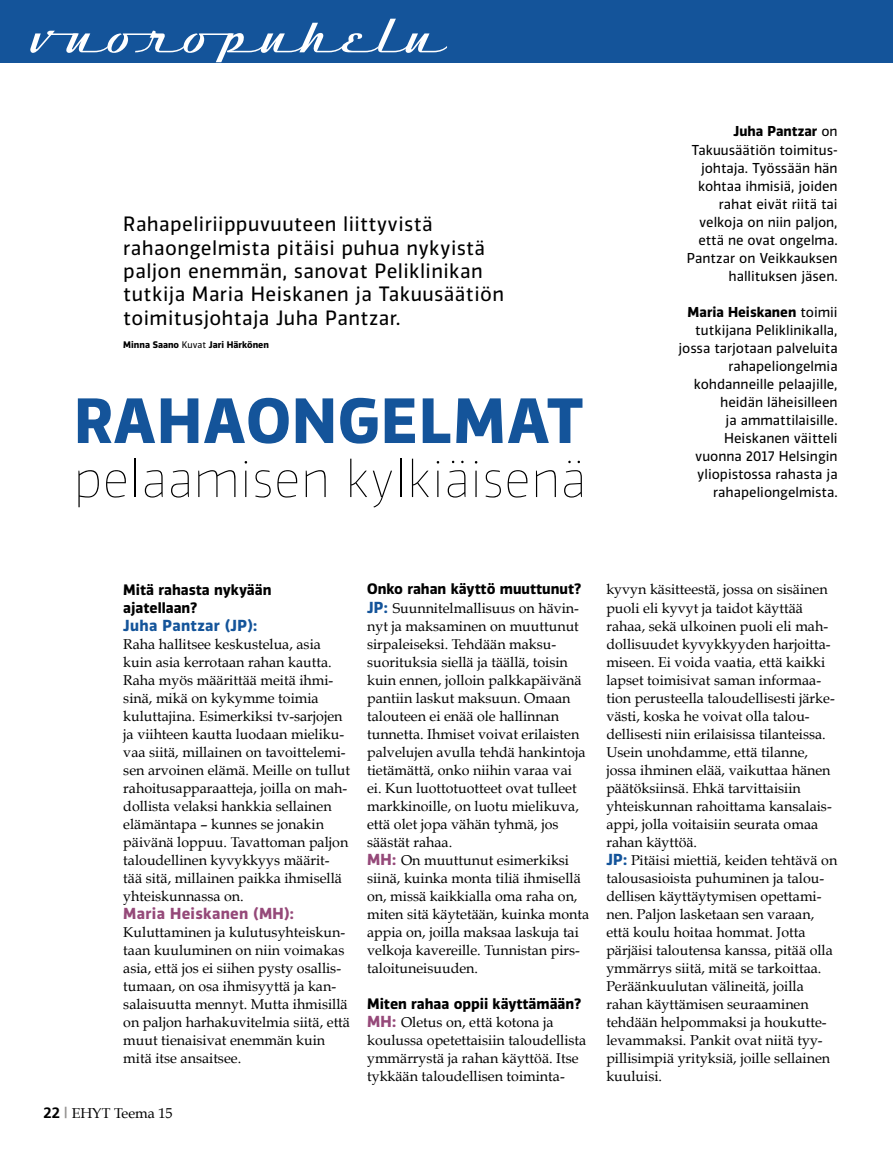
<style>
.page{position:relative;width:893px;height:1149px;background:#fff}
.page>*{position:absolute;margin:0;border:0;box-sizing:border-box;transform-origin:0 0}
.t1{font:700 60px "Vinkel";letter-spacing:.02em;color:#14549a}
.t2{font:300 53.1px "Streamline";color:#fff}
.t3{font:100 51px "Vinkel";color:#000}
.t4{font:19.5px/23.4px "Vinkel";letter-spacing:.02em;color:#000}
.t5{font:700 15px "Vinkel";letter-spacing:.02em;color:#954979}
.t6{font:700 15px "Vinkel";letter-spacing:.02em;color:#14549a}
.t7{font:14.25px/18px "Book Antiqua";color:#000}
.t8{font:700 14.25px/18px "Vinkel";color:#000}
.t9{font:13.5px/18px "Vinkel";color:#000;text-align:right}
.t10{font:700 9px "Vinkel";color:#000}
.s1{font-weight:400}
.s2{font-weight:700}
.s3{font-family:"Frutiger";font-weight:700;font-size:15px}
.s4{font-family:"Frutiger";font-weight:700;font-size:15px;color:#949290}
.s5{font-family:"Vinkel";font-weight:700;font-size:15px;color:#14549a}
.s6{font-family:"Vinkel";font-weight:700;font-size:15px;color:#954979}
</style>
<div class="page">
<div style="left:0;top:0;width:893px;height:63px;background:#14549a"></div>
<h2 class="t2" style="left:31px;top:-1px;width:417px">vuo ropuhelu</h2>
<h3 class="t4" style="left:123px;top:213px;width:382px">Rahapeliriippuvuuteen liittyvistä rahaongelmista pitäisi puhua nykyistä paljon enemmän, sanovat Peliklinikan tutkija Maria Heiskanen ja Takuusäätiön toimitusjohtaja Juha Pantzar.</h3>
<p class="t10" style="left:123px;top:339px;width:147px">Minna Saano <span class="s1">Kuvat</span> Jari Härkönen</p>
<h1 class="t1" style="left:74px;top:380px;width:511px">RAHAONGELMAT</h1>
<h3 class="t3" style="left:73px;top:444px;width:515px">pelaamisen kylkiäisenä</h3>
<p class="t9" style="left:687px;top:123px;width:152px"><span class="s2">Juha Pantzar</span> on<br>Takuusäätiön toimitus&shy;johtaja. Työssään hän kohtaa ihmisiä, joiden rahat eivät riitä tai velkoja on niin paljon, että ne ovat ongelma.<br>Pantzar on Veikkauksen hallituksen jäsen.</p>
<p class="t9" style="left:679px;top:303px;width:161px"><span class="s2">Maria Heiskanen</span> toimii tutkijana Peliklinikalla, jossa tarjotaan palveluita rahapeliongelmia kohdanneille pelaajille, heidän läheisilleen<br>ja ammattilaisille.<br>Heiskanen väitteli vuonna 2017 Helsingin yliopistossa rahasta ja rahapeliongelmista.</p>
<p class="t8" style="left:123px;top:580px;width:150px">Mitä rahasta nykyään ajatellaan?</p>
<p class="t6" style="left:123px;top:614px;width:135px">Juha Pantzar (JP):</p>
<p class="t7" style="left:123px;top:634px;width:228px">Raha hallitsee keskustelua, asia kuin asia kerrotaan rahan kautta.<br>Raha myös määrittää meitä ihmi&shy;sinä, mikä on kykymme toimia kuluttajina. Esimerkiksi tv-sarjojen ja viihteen kautta luodaan mieliku&shy;vaa siitä, millainen on tavoittelemi&shy;sen arvoinen elämä. Meille on tullut rahoitusapparaatteja, joilla on mah&shy;dollista velaksi hankkia sellainen elämäntapa – kunnes se jonakin päivänä loppuu. Tavattoman paljon taloudellinen kyvykkyys määrit&shy;tää sitä, millainen paikka ihmisellä yhteiskunnassa on.</p>
<p class="t5" style="left:123px;top:902px;width:172px">Maria Heiskanen (MH):</p>
<p class="t7" style="left:123px;top:922px;width:228px">Kuluttaminen ja kulutusyhteiskun&shy;taan kuuluminen on niin voimakas asia, että jos ei siihen pysty osallis&shy;tumaan, on osa ihmisyyttä ja kan&shy;salaisuutta mennyt. Mutta ihmisillä on paljon harhakuvitelmia siitä, että muut tienaisivat enemmän kuin mitä itse ansaitsee.</p>
<p class="t7" style="left:43px;top:1103px;width:131px"><span class="s3">22</span> <span class="s4">|</span> EHYT Teema 15</p>
<p class="t8" style="left:367px;top:580px;width:216px">Onko rahan käyttö muuttunut?</p>
<p class="t7" style="left:367px;top:598px;width:224px"><span class="s5">JP:</span> Suunnitelmallisuus on hävin&shy;nyt ja maksaminen on muuttunut sirpaleiseksi. Tehdään maksu&shy;suorituksia siellä ja täällä, toisin kuin ennen, jolloin palkkapäivänä pantiin laskut maksuun. Omaan talouteen ei enää ole hallinnan tunnetta. Ihmiset voivat erilaisten palvelujen avulla tehdä hankintoja tietämättä, onko niihin varaa vai ei. Kun luottotuotteet ovat tulleet markkinoille, on luotu mielikuva, että olet jopa vähän tyhmä, jos säästät rahaa.<br><span class="s6">MH:</span> On muuttunut esimerkiksi siinä, kuinka monta tiliä ihmisellä on, missä kaikkialla oma raha on, miten sitä käytetään, kuinka monta appia on, joilla maksaa laskuja tai velkoja kavereille. Tunnistan pirs&shy;taloituneisuuden.</p>
<p class="t8" style="left:367px;top:994px;width:216px">Miten rahaa oppii käyttämään?</p>
<p class="t7" style="left:367px;top:1012px;width:221px"><span class="s6">MH:</span> Oletus on, että kotona ja koulussa opetettaisiin taloudellista ymmärrystä ja rahan käyttöä. Itse tykkään taloudellisen toiminta-</p>
<p class="t7" style="left:606px;top:580px;width:232px">kyvyn käsitteestä, jossa on sisäinen puoli eli kyvyt ja taidot käyttää rahaa, sekä ulkoinen puoli eli mah&shy;dollisuudet kyvykkyyden harjoitta&shy;miseen. Ei voida vaatia, että kaikki lapset toimisivat saman informaa&shy;tion perusteella taloudellisesti järke&shy;västi, koska he voivat olla talou&shy;dellisesti niin erilaisissa tilanteissa.<br>Usein unohdamme, että tilanne, jossa ihminen elää, vaikuttaa hänen päätöksiinsä. Ehkä tarvittaisiin yhteiskunnan rahoittama kansalais&shy;appi, jolla voitaisiin seurata omaa rahan käyttöä.<br><span class="s5">JP:</span> Pitäisi miettiä, keiden tehtävä on talousasioista puhuminen ja talou&shy;dellisen käyttäytymisen opettami&shy;nen. Paljon lasketaan sen varaan, että koulu hoitaa hommat. Jotta pärjäisi taloutensa kanssa, pitää olla ymmärrys siitä, mitä se tarkoittaa.<br>Peräänkuulutan välineitä, joilla rahan käyttämisen seuraaminen tehdään helpommaksi ja houkutte&shy;levammaksi. Pankit ovat niitä tyy&shy;pillisimpiä yrityksiä, joille sellainen kuuluisi.</p>
</div>
